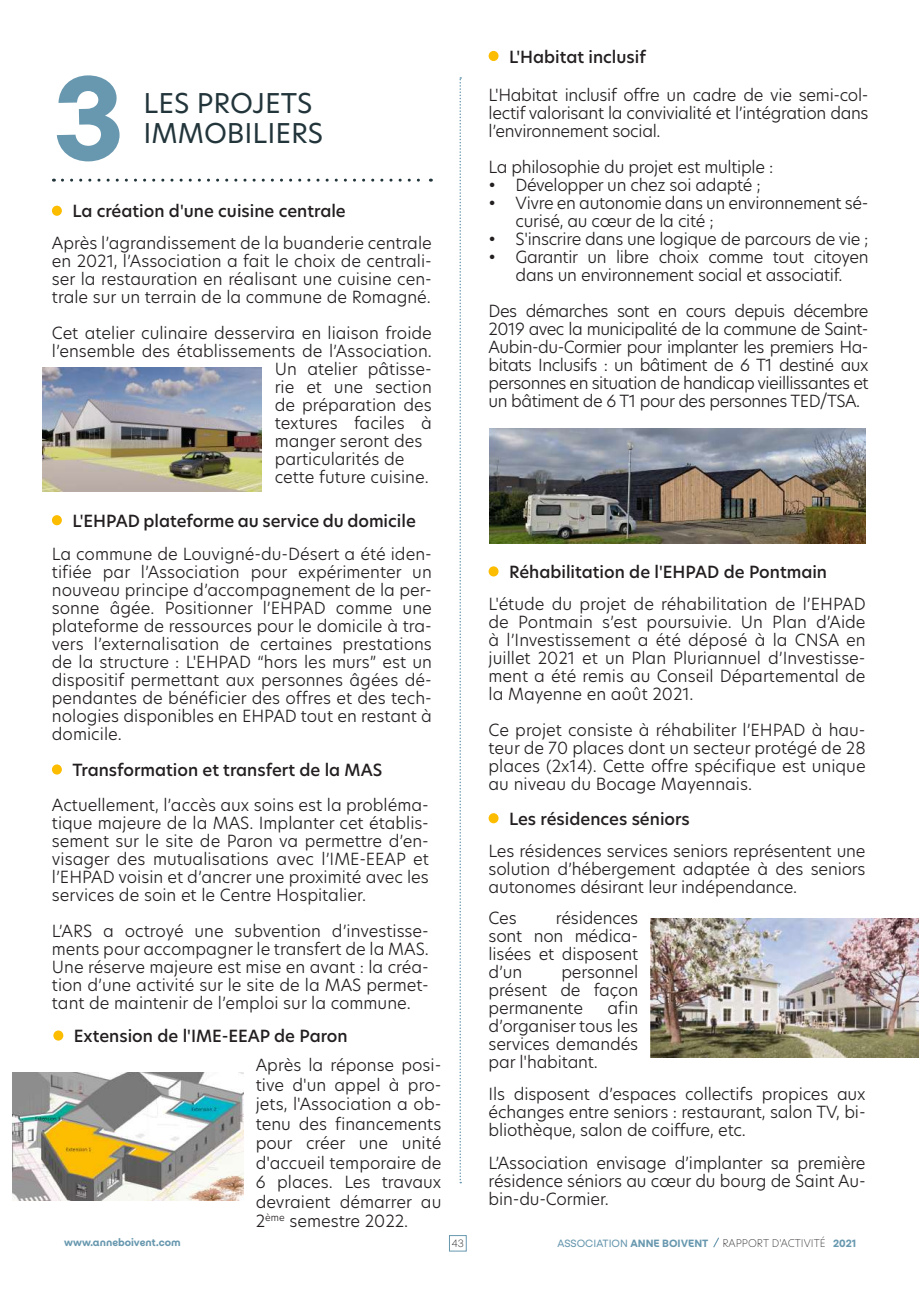
<style>
.page{position:relative;width:919px;height:1289px;background:#fff}
.page>*{position:absolute;margin:0;border:0;box-sizing:border-box;transform-origin:0 0}
.t1{font:26.85px "New Hero";color:#22353b}
.t2{font:300 16.5px/18px "New Hero";letter-spacing:-.01em;color:#231f20;text-align:justify}
.t3{font:500 16.5px "New Hero";color:#231f20}
.t4{font:10.5px "Olga Beta AB";color:#6898af}
.t5{font:200 10.5px "New Hero";color:#231f20}
.t6{font:700 10.5px "Olga Beta AB";color:#6898af}
.t7{font:300 10.5px "Olga Beta AB";color:#231f20}
.t8{font:3.3px "Century Gothic";letter-spacing:.015em;color:#231f20}
.s1{font-weight:700}
.s2{font-family:"Olga Beta AB";font-weight:700;color:#6898af}
</style>
<div class="page">
<svg style="left:713px;top:1237px;width:6px;height:11px"></svg>
<div style="left:449px;top:1235px;width:17px;height:16px;border:1px solid #6898af"></div>
<svg style="left:62px;top:179px;width:369px;height:3px"></svg>
<svg style="left:459px;top:77px;width:2px;height:1106px"></svg>
<div style="left:52px;top:206px;width:10px;height:10px;background:#fcbc00;border-radius:50%"></div>
<div style="left:488px;top:51px;width:10px;height:10px;background:#fcbc00;border-radius:50%"></div>
<div style="left:52px;top:764px;width:10px;height:10px;background:#fcbc00;border-radius:50%"></div>
<div style="left:488px;top:566px;width:10px;height:10px;background:#fcbc00;border-radius:50%"></div>
<div style="left:488px;top:813px;width:10px;height:10px;background:#fcbc00;border-radius:50%"></div>
<div style="left:53px;top:1030px;width:10px;height:10px;background:#fcbc00;border-radius:50%"></div>
<div style="left:52px;top:515px;width:10px;height:10px;background:#fcbc00;border-radius:50%"></div>
<img style="left:43px;top:368px;width:219px;height:123px">
<img style="left:489px;top:429px;width:376px;height:114px">
<img style="left:13px;top:1072px;width:230px;height:128px">
<img style="left:651px;top:918px;width:267px;height:139px">
<h1 class="t1" style="left:143px;top:85px;width:170px">LES PROJETS</h1>
<h1 class="t1" style="left:143px;top:115px;width:181px">IMMOBILIERS</h1>
<p class="t3" style="left:72px;top:200px;width:275px">La création d'une cuisine centrale</p>
<p class="t2" style="left:52px;top:234px;width:381px">Après l’agrandissement de la buanderie centrale en 2021, l’Association a fait le choix de centrali&shy;ser la restauration en réalisant une cuisine cen&shy;trale sur un terrain de la commune de Romagné.</p>
<p class="t2" style="left:52px;top:324px;width:381px">Cet atelier culinaire desservira en liaison froide</p>
<p class="t2" style="left:52px;top:342px;width:381px">l’ensemble des établissements de l’Association.</p>
<p class="t2" style="left:275px;top:360px;width:159px">Un atelier pâtisse-</p>
<p class="t2" style="left:275px;top:378px;width:159px">rie et une section</p>
<p class="t2" style="left:275px;top:396px;width:159px">de préparation des</p>
<p class="t2" style="left:275px;top:414px;width:159px">textures faciles à</p>
<p class="t2" style="left:275px;top:432px;width:149px">manger seront des</p>
<p class="t2" style="left:275px;top:450px;width:131px">particularités de</p>
<p class="t2" style="left:275px;top:468px;width:155px">cette future cuisine.</p>
<p class="t3" style="left:72px;top:509px;width:345px">L'EHPAD plateforme au service du domicile</p>
<p class="t2" style="left:52px;top:544px;width:381px">La commune de Louvigné-du-Désert a été iden&shy;tifiée par l’Association pour expérimenter un nouveau principe d’accompagnement de la per&shy;sonne âgée. Positionner l’EHPAD comme une plateforme de ressources pour le domicile à tra&shy;vers l’externalisation de certaines prestations de la structure : L'EHPAD “hors les murs” est un dispositif permettant aux personnes âgées dé&shy;pendantes de bénéficier des offres et des tech&shy;nologies disponibles en EHPAD tout en restant à domicile.</p>
<p class="t3" style="left:72px;top:758px;width:311px">Transformation et transfert de la MAS</p>
<p class="t2" style="left:52px;top:795px;width:378px">Actuellement, l’accès aux soins est la probléma&shy;tique majeure de la MAS. Implanter cet établis&shy;sement sur le site de Paron va permettre d’en&shy;visager des mutualisations avec l’IME-EEAP et l’EHPAD voisin et d’ancrer une proximité avec les services de soin et le Centre Hospitalier.</p>
<p class="t2" style="left:52px;top:921px;width:378px">L’ARS a octroyé une subvention d’investisse&shy;ments pour accompagner le transfert de la MAS.<br>Une réserve majeure est mise en avant : la créa&shy;tion d’une activité sur le site de la MAS permet&shy;tant de maintenir de l’emploi sur la commune.</p>
<p class="t3" style="left:74px;top:1024px;width:275px">Extension de l'IME-EEAP de Paron</p>
<p class="t2" style="left:256px;top:1054px;width:187px;line-height:19.5px">Après la réponse posi&shy;tive d'un appel à pro&shy;jets, l'Association a ob&shy;tenu des financements pour créer une unité d'accueil temporaire de 6 places. Les travaux devraient démarrer au 2<sup>ème</sup> semestre 2022.</p>
<p class="t3" style="left:509px;top:45px;width:138px">L'Habitat inclusif</p>
<p class="t2" style="left:488px;top:86px;width:381px">L'Habitat inclusif offre un cadre de vie semi-col&shy;lectif valorisant la convivialité et l’intégration dans l’environnement social.</p>
<p class="t2" style="left:488px;top:158px;width:286px">La philosophie du projet est multiple :</p>
<p class="t2" style="left:488px;top:176px;width:273px">• Développer un chez soi adapté ;</p>
<p class="t2" style="left:515px;top:194px;width:354px;text-indent:-27px">• Vivre en autonomie dans un environnement sé&shy;curisé, au cœur de la cité ;</p>
<p class="t2" style="left:488px;top:230px;width:381px">• S'inscrire dans une logique de parcours de vie ;</p>
<p class="t2" style="left:488px;top:248px;width:381px;text-align:center">• Garantir un libre choix comme tout citoyen dans un environnement social et associatif.</p>
<p class="t2" style="left:488px;top:302px;width:381px">Des démarches sont en cours depuis décembre 2019 avec la municipalité de la commune de Saint-Aubin-du-Cormier pour implanter les premiers Ha&shy;bitats Inclusifs : un bâtiment de 6 T1 destiné aux personnes en situation de handicap vieillissantes et un bâtiment de 6 T1 pour des personnes TED/TSA.</p>
<p class="t3" style="left:509px;top:560px;width:319px">Réhabilitation de l'EHPAD de Pontmain</p>
<p class="t2" style="left:488px;top:594px;width:378px">L'étude du projet de réhabilitation de l’EHPAD de Pontmain s’est poursuivie. Un Plan d’Aide à l’Investissement a été déposé à la CNSA en juillet 2021 et un Plan Pluriannuel d’Investisse&shy;ment a été remis au Conseil Départemental de la Mayenne en août 2021.</p>
<p class="t2" style="left:488px;top:720px;width:378px">Ce projet consiste à réhabiliter l’EHPAD à hau&shy;teur de 70 places dont un secteur protégé de 28 places (2x14). Cette offre spécifique est unique au niveau du Bocage Mayennais.</p>
<p class="t8" style="left:511px;top:679px;width:32px">EKUM ARCHITECTES</p>
<p class="t3" style="left:509px;top:807px;width:182px">Les résidences séniors</p>
<p class="t2" style="left:488px;top:841px;width:378px">Les résidences services seniors représentent une solution d’hébergement adaptée à des seniors autonomes désirant leur indépendance.</p>
<p class="t2" style="left:488px;top:908px;width:30px">Ces</p>
<p class="t2" style="left:488px;top:908px;width:151px;text-indent:67px">résidences sont non médica&shy;lisées et disposent d’un</p>
<p class="t2" style="left:488px;top:962px;width:151px;text-indent:73px">personnel présent de façon permanente</p>
<p class="t2" style="left:488px;top:998px;width:151px;text-indent:119px">afin d’organiser tous les services demandés par l'habitant.</p>
<p class="t2" style="left:488px;top:1084px;width:378px">Ils disposent d’espaces collectifs propices aux échanges entre seniors : restaurant, salon TV, bi&shy;bliothèque, salon de coiffure, etc.</p>
<p class="t2" style="left:488px;top:1153px;width:378px">L’Association envisage d’implanter sa première résidence séniors au cœur du bourg de Saint Au&shy;bin-du-Cormier.</p>
<p class="t6" style="left:64px;top:1235px;width:118px">www.anneboivent.com</p>
<p class="t7" style="left:452px;top:1236px;width:14px">43</p>
<p class="t4" style="left:557px;top:1236px;width:152px">ASSOCIATION <span class="s1">ANNE BOIVENT</span></p>
<p class="t5" style="left:722px;top:1235px;width:135px">RAPPORT D'ACTIVITÉ <span class="s2">2021</span></p>
</div>
